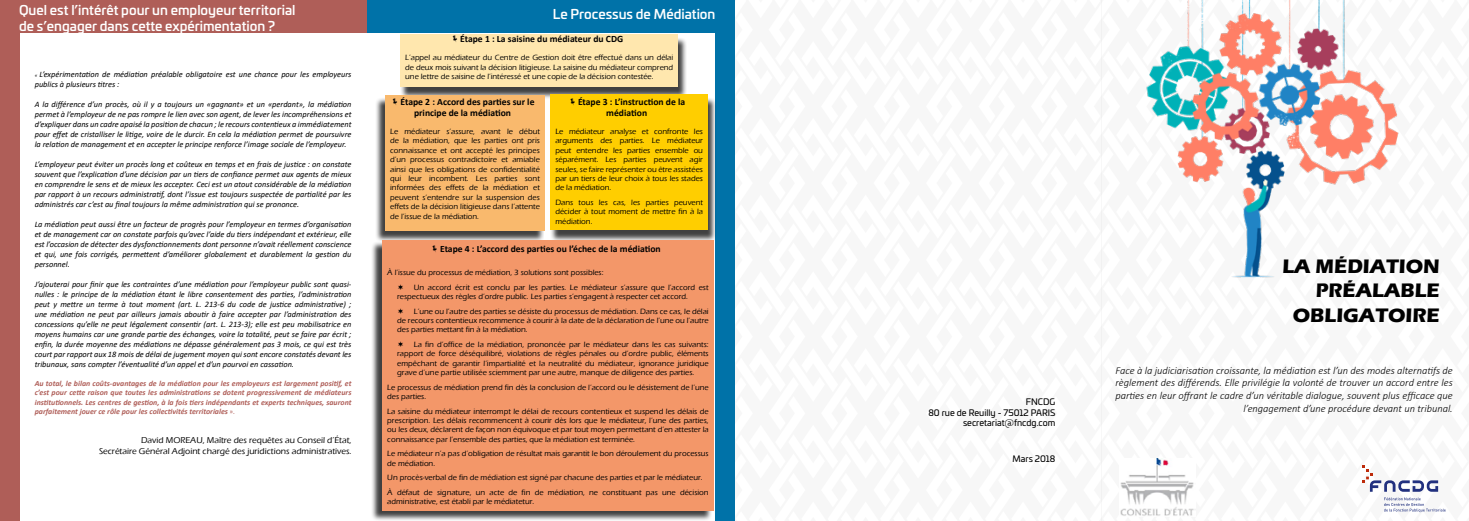
<style>
.page{position:relative;width:1469px;height:521px;background:#fff}
.page>*{position:absolute;margin:0;border:0;box-sizing:border-box;transform-origin:0 0}
.t1{font:700 20.12px/24.2px "Eras ITC";color:#000;text-align:right}
.t2{font:500 13.12px/15.8px "Univia Pro";color:#fff}
.t3{font:italic 300 10.5px/12.6px "Calibri";color:#000;text-align:right}
.t4{font:700 9.62px/10.5px "Calibri";color:#000}
.t5{font:500 8.75px/10.5px "Eras ITC";color:#000;text-align:right}
.t6{font:8.75px/10.5px "Univia Pro";color:#000;text-align:right}
.t7{font:italic 8.31px/10px "Calibri";color:#000;text-align:justify}
.t8{font:500 7.88px/9.5px "Eras ITC";color:#000;text-align:justify}
.t9{font:italic 700 7.88px/9.5px "Calibri";color:#af5e58;text-align:justify}
.s1{font-size:5.25px}
.s2{font-family:"Eras ITC";font-weight:500;font-style:normal}
</style>
<div class="page">
<svg style="left:734px;top:0;width:712px;height:521px"></svg>
<div style="left:0;top:0;width:367px;height:32px;background:#af5e58"></div>
<div style="left:0;top:0;width:19px;height:521px;background:#af5e58"></div>
<div style="left:715px;top:0;width:19px;height:521px;background:#0072a8"></div>
<div style="left:367px;top:0;width:367px;height:33px;background:#0072a8"></div>
<div style="left:400px;top:36px;width:287px;height:63px;background:#000;opacity:.75"></div>
<div style="left:400px;top:34px;width:278px;height:53px;background:#ffe7ae"></div>
<div style="left:375px;top:98px;width:169px;height:144px;background:#000;opacity:.75"></div>
<div style="left:385px;top:95px;width:160px;height:135px;background:#f9b96d"></div>
<div style="left:550px;top:98px;width:167px;height:144px;background:#000;opacity:.75"></div>
<div style="left:550px;top:95px;width:158px;height:135px;background:#ffce00"></div>
<div style="left:371px;top:241px;width:341px;height:280px;background:#000;opacity:.75"></div>
<div style="left:382px;top:240px;width:331px;height:270px;background:#f39769"></div>
<img style="left:1119px;top:459px;width:76px;height:57px">
<h2 class="t2" style="left:19px;top:1px;width:278px">Quel est l’intérêt pour un employeur territorial de s’engager dans cette expérimentation ?</h2>
<h2 class="t2" style="left:553px;top:5px;width:164px">Le Processus de Médiation</h2>
<p class="t7" style="left:35px;top:69px;width:318px"><span class="s1">«</span> L’expérimentation de médiation préalable obligatoire est une chance pour les employeurs publics à plusieurs titres :</p>
<p class="t7" style="left:35px;top:99px;width:318px">A la différence d’un procès, où il y a toujours un «gagnant» et un «perdant», la médiation permet à l’employeur de ne pas rompre le lien avec son agent, de lever les incompréhensions et d’expliquer dans un cadre apaisé la position de chacun ; le recours contentieux a immédiatement pour effet de cristalliser le litige, voire de le durcir. En cela la médiation permet de poursuivre la relation de management et en accepter le principe renforce l’image sociale de l’employeur.</p>
<p class="t7" style="left:35px;top:159px;width:318px">L’employeur peut éviter un procès long et coûteux en temps et en frais de justice : on constate souvent que l’explication d’une décision par un tiers de confiance permet aux agents de mieux en comprendre le sens et de mieux les accepter. Ceci est un atout considérable de la médiation par rapport à un recours administratif, dont l’issue est toujours suspectée de partialité par les administrés car c’est au final toujours la même administration qui se prononce.</p>
<p class="t7" style="left:35px;top:219px;width:318px">La médiation peut aussi être un facteur de progrès pour l’employeur en termes d’organisation et de management car on constate parfois qu’avec l’aide du tiers indépendant et extérieur, elle est l’occasion de détecter des dysfonctionnements dont personne n’avait réellement conscience et qui, une fois corrigés, permettent d’améliorer globalement et durablement la gestion du personnel.</p>
<p class="t7" style="left:35px;top:279px;width:318px">J’ajouterai pour finir que les contraintes d’une médiation pour l’employeur public sont quasi&shy;nulles : le principe de la médiation étant le libre consentement des parties, l’administration peut y mettre un terme à tout moment (art. L. 213-6 du code de justice administrative) ; une médiation ne peut par ailleurs jamais aboutir à faire accepter par l’administration des concessions qu’elle ne peut légalement consentir (art. L. 213-3); elle est peu mobilisatrice en moyens humains car une grande partie des échanges, voire la totalité, peut se faire par écrit ; enfin, la durée moyenne des médiations ne dépasse généralement pas 3 mois, ce qui est très court par rapport aux 18 mois de délai de jugement moyen qui sont encore constatés devant les tribunaux, sans compter l’éventualité d’un appel et d’un pourvoi en cassation.</p>
<p class="t9" style="left:35px;top:378px;width:318px">Au total, le bilan coûts-avantages de la médiation pour les employeurs est largement positif, et c’est pour cette raison que toutes les administrations se dotent progressivement de médiateurs institutionnels. Les centres de gestion, à la fois tiers indépendants et experts techniques, sauront parfaitement jouer ce rôle pour les collectivités territoriales <span class="s2">».</span></p>
<p class="t5" style="left:99px;top:435px;width:254px">David MOREAU, Maître des requêtes au Conseil d’État,<br>Secrétaire Général Adjoint chargé des juridictions administratives.</p>
<p class="t4" style="left:460px;top:33px;width:164px">Étape 1 : La saisine du médiateur du CDG</p>
<p class="t8" style="left:405px;top:53px;width:269px">L’appel au médiateur du Centre de Gestion doit être effectué dans un délai de deux mois suivant la décision litigieuse. La saisine du médiateur comprend une lettre de saisine de l’intéressé et une copie de la décision contestée.</p>
<p class="t4" style="left:414px;top:96px;width:122px;text-indent:-14px">Étape 2 : Accord des parties sur le principe de la médiation</p>
<p class="t8" style="left:390px;top:126px;width:151px">Le médiateur s’assure, avant le début de la médiation, que les parties ont pris connaissance et ont accepté les principes d’un processus contradictoire et amiable ainsi que les obligations de confidentialité qui leur incombent. Les parties sont informées des effets de la médiation et peuvent s’entendre sur la suspension des effets de la décision litigieuse dans l’attente de l’issue de la médiation.</p>
<p class="t4" style="left:606px;top:96px;width:80px;text-indent:-28px">Étape 3 : L’instruction de la médiation</p>
<p class="t8" style="left:555px;top:126px;width:149px">Le médiateur analyse et confronte les arguments des parties. Le médiateur peut entendre les parties ensemble ou séparément. Les parties peuvent agir seules, se faire représenter ou être assistées par un tiers de leur choix à tous les stades de la médiation.</p>
<p class="t8" style="left:555px;top:198px;width:149px">Dans tous les cas, les parties peuvent décider à tout moment de mettre fin à la médiation.</p>
<p class="t4" style="left:440px;top:243px;width:222px">Etape 4 : L’accord des parties ou l’échec de la médiation</p>
<p class="t8" style="left:414px;top:265px;width:296px;line-height:14.4px;text-indent:-27px">À l’issue du processus de médiation, 3 solutions sont possibles:<br>Un accord écrit est conclu par les parties. Le médiateur s’assure que l’accord est</p>
<p class="t8" style="left:414px;top:289px;width:296px;line-height:14.4px;text-indent:-17px">respectueux des règles d’ordre public. Les parties s’engagent à respecter cet accord.<br>L’une ou l’autre des parties se désiste du processus de médiation. Dans ce cas, le délai</p>
<p class="t8" style="left:397px;top:316px;width:313px">de recours contentieux recommence à courir à la date de la déclaration de l’une ou l’autre des parties mettant fin à la médiation.</p>
<p class="t8" style="left:397px;top:340px;width:313px;text-indent:17px">La fin d’office de la médiation, prononcée par le médiateur dans les cas suivants: rapport de force déséquilibré, violations de règles pénales ou d’ordre public, éléments empêchant de garantir l’impartialité et la neutralité du médiateur, ignorance juridique grave d’une partie utilisée sciemment par une autre, manque de diligence des parties.</p>
<p class="t8" style="left:387px;top:382px;width:323px">Le processus de médiation prend fin dès la conclusion de l’accord ou le désistement de l’une des parties.</p>
<p class="t8" style="left:387px;top:406px;width:323px">La saisine du médiateur interrompt le délai de recours contentieux et suspend les délais de prescription. Les délais recommencent à courir dès lors que le médiateur, l’une des parties, ou les deux, déclarent de façon non équivoque et par tout moyen permettant d’en attester la connaissance par l’ensemble des parties, que la médiation est terminée.</p>
<p class="t8" style="left:387px;top:449px;width:323px">Le médiateur n’a pas d’obligation de résultat mais garantit le bon déroulement du processus de médiation.</p>
<p class="t8" style="left:387px;top:470px;width:323px;line-height:14.4px">Un procès-verbal de fin de médiation est signé par chacune des parties et par le médiateur.<br>À défaut de signature, un acte de fin de médiation, ne constituant pas une décision</p>
<p class="t8" style="left:387px;top:497px;width:148px">administrative, est établi par le médiatetur.</p>
<p class="t6" style="left:928px;top:396px;width:128px">FNCDG<br>80 rue de Reuilly - 75012 PARIS secretariat@fncdg.com</p>
<p class="t6" style="left:1012px;top:453px;width:44px">Mars 2018</p>
<h1 class="t1" style="left:1282px;top:255px;width:159px">LA MÉDIATION<br>PRÉALABLE<br>OBLIGATOIRE</h1>
<p class="t3" style="left:1115px;top:364px;width:339px">Face à la judiciarisation croissante, la médiation est l’un des modes alternatifs de règlement des différends. Elle privilégie la volonté de trouver un accord entre les parties en leur offrant le cadre d’un véritable dialogue, souvent plus efficace que l’engagement d’une procédure devant un tribunal.</p>
</div>
